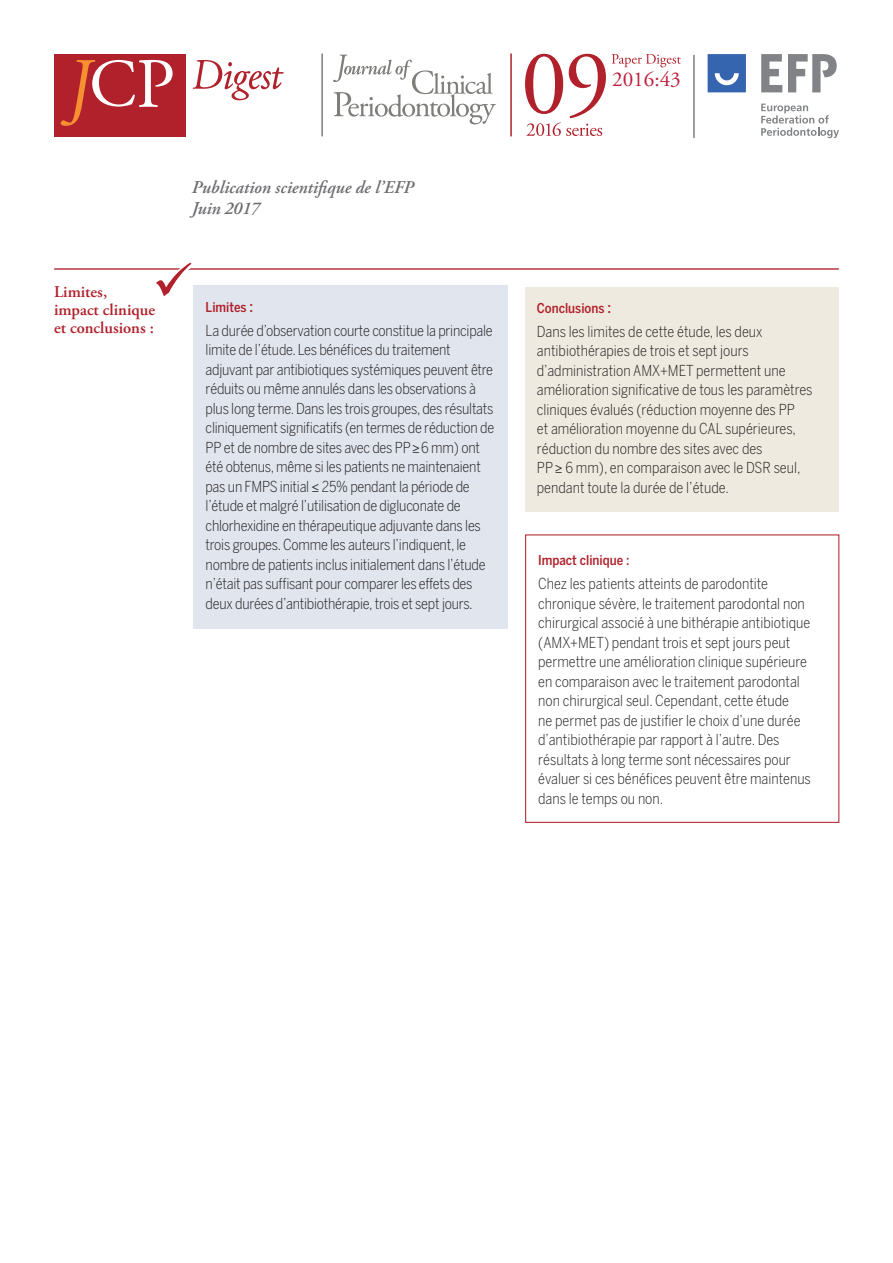
<style>
.page{position:relative;width:893px;height:1263px;background:#fff}
.page>*{position:absolute;margin:0;border:0;box-sizing:border-box;transform-origin:0 0}
.t1{font:92.1px "Adobe Garamond Pro";color:#b1212b}
.t2{font:21.15px "Adobe Garamond Pro";color:#bf1f3c}
.t3{font:italic 600 18px/21px "Adobe Garamond Pro";color:#6c6d70}
.t4{font:600 16.5px/18px "Adobe Garamond Pro";color:#b1212b}
.t5{font:300 15px/19.5px "Benton Sans Cond";letter-spacing:-.01em;color:#231f20}
.t6{font:500 13.5px "Benton Sans Cond";color:#b1212b}
.s1{font-size:15px}
.s2{font-family:"Adobe Garamond Pro";font-weight:400;font-size:15.75px}
</style>
<div class="page">
<hr style="left:321px;top:53px;width:2px;height:83px;background:#7c7e7a">
<hr style="left:693px;top:55px;width:2px;height:83px;background:#7c7e7a">
<hr style="left:510px;top:53px;width:2px;height:83px;background:#b1212b">
<svg style="left:333px;top:55px;width:163px;height:69px"></svg>
<svg style="left:708px;top:54px;width:38px;height:38px"></svg>
<svg style="left:761px;top:104px;width:78px;height:34px"></svg>
<svg style="left:761px;top:54px;width:21px;height:38px"></svg>
<svg style="left:788px;top:54px;width:49px;height:38px"></svg>
<svg style="left:193px;top:60px;width:91px;height:40px"></svg>
<div style="left:54px;top:54px;width:132px;height:82px;background:#b1212b"></div>
<svg style="left:61px;top:60px;width:112px;height:66px"></svg>
<svg style="left:526px;top:122px;width:76px;height:14px"></svg>
<svg style="left:612px;top:54px;width:69px;height:13px"></svg>
<hr style="left:54px;top:268px;width:785px;height:2px;background:#b1212b">
<svg style="left:156px;top:263px;width:36px;height:33px"></svg>
<div style="left:193px;top:286px;width:314px;height:343px;background:#e0e5ee"></div>
<div style="left:525px;top:287px;width:314px;height:225px;background:#efeadf"></div>
<div style="left:525px;top:534px;width:314px;height:289px;border:1px solid #b1212b"></div>
<p class="t4" style="left:54px;top:283px;width:103px">Limites, impact clinique et conclusions :</p>
<p class="t3" style="left:192px;top:177px;width:223px">Publication scientifique de l’EFP<br>Juin 2017</p>
<h1 class="t1" style="left:521px;top:28px;width:91px">09</h1>
<h2 class="t2" style="left:612px;top:67px;width:70px">2016:43</h2>
<p class="t6" style="left:206px;top:299px;width:49px">Limites <span class="s1">:</span></p>
<p class="t5" style="left:206px;top:321px;width:290px">La durée d’observation courte constitue la principale limite de l’étude. Les bénéfices du traitement adjuvant par antibiotiques systémiques peuvent être réduits ou même annulés dans les observations à plus long terme. Dans les trois groupes, des résultats cliniquement significatifs (en termes de réduction de PP et de nombre de sites avec des PP<span class="s2">≥</span>6 mm) ont été obtenus, même si les patients ne maintenaient pas un FMPS initial <span class="s2">≤</span> 25% pendant la période de l’étude et malgré l’utilisation de digluconate de chlorhexidine en thérapeutique adjuvante dans les trois groupes. Comme les auteurs l’indiquent, le nombre de patients inclus initialement dans l’étude n’était pas suffisant pour comparer les effets des deux durées d’antibiothérapie, trois et sept jours.</p>
<p class="t6" style="left:537px;top:300px;width:76px">Conclusions <span class="s1">:</span></p>
<p class="t5" style="left:537px;top:322px;width:277px">Dans les limites de cette étude, les deux antibiothérapies de trois et sept jours d’administration AMX+MET permettent une amélioration significative de tous les paramètres cliniques évalués (réduction moyenne des PP<br>et amélioration moyenne du CAL supérieures, réduction du nombre des sites avec des<br>PP<span class="s2">≥</span> 6 mm), en comparaison avec le DSR seul, pendant toute la durée de l’étude.</p>
<p class="t6" style="left:538px;top:553px;width:93px">Impact clinique :</p>
<p class="t5" style="left:538px;top:574px;width:274px">Chez les patients atteints de parodontite chronique sévère, le traitement parodontal non chirurgical associé à une bithérapie antibiotique (AMX+MET) pendant trois et sept jours peut permettre une amélioration clinique supérieure en comparaison avec le traitement parodontal non chirurgical seul. Cependant, cette étude<br>ne permet pas de justifier le choix d’une durée d’antibiothérapie par rapport à l’autre. Des résultats à long terme sont nécessaires pour évaluer si ces bénéfices peuvent être maintenus dans le temps ou non.</p>
</div>
